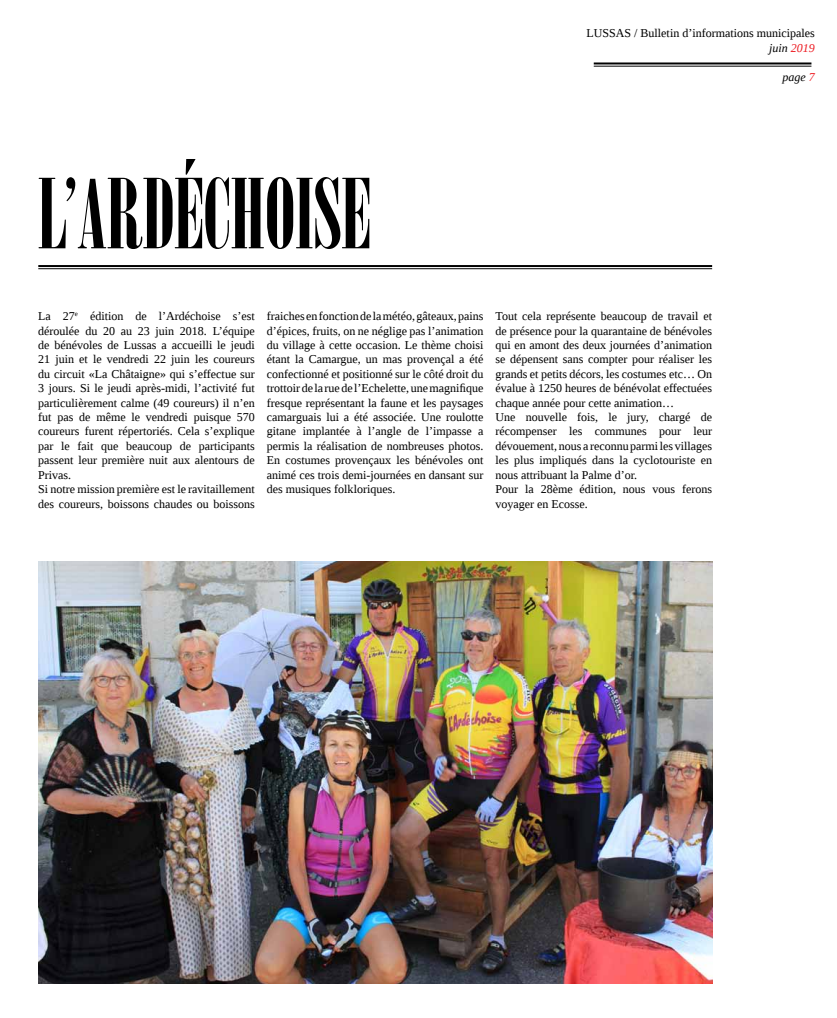
<style>
.page{position:relative;width:837px;height:1018px;background:#fff}
.page>*{position:absolute;margin:0;border:0;box-sizing:border-box;transform-origin:0 0}
.t1{font:96px "Bodoni MT Poster Compressed";color:#000}
.t2{font:12px/14.4px "Liberation Serif";color:#000}
.t3{font:italic 12px "Liberation Serif";color:#000}
.s1{font-style:italic}
.s2{font-style:italic;color:#ed1d24}
.s3{color:#ed1d24}
</style>
<div class="page">
<img style="left:38px;top:561px;width:673px;height:422px">
<hr style="left:38px;top:265px;width:673px;height:2px;background:#000">
<hr style="left:38px;top:268px;width:673px;height:1px;background:#000">
<hr style="left:593px;top:62px;width:218px;height:2px;background:#000">
<hr style="left:593px;top:66px;width:218px;height:1px;background:#000">
<h1 class="t1" style="left:38px;top:159px;width:334px">L’ARDÉCHOISE</h1>
<p class="t2" style="left:586px;top:26px;width:230px;text-align:right">LUSSAS / Bulletin d’informations municipales <span class="s1">juin</span> <span class="s2">2019</span></p>
<p class="t3" style="left:782px;top:69px;width:34px">page <span class="s3">7</span></p>
<p class="t2" style="left:38px;top:309px;width:218px">La 27<sup>e</sup> édition de l’Ardéchoise s’est déroulée du 20 au 23 juin 2018. L’équipe de bénévoles de Lussas a accueilli le jeudi 21 juin et le vendredi 22 juin les coureurs du circuit «La Châtaigne» qui s’effectue sur 3 jours. Si le jeudi après-midi, l’activité fut particulièrement calme (49 coureurs) il n’en fut pas de même le vendredi puisque 570 coureurs furent répertoriés. Cela s’explique par le fait que beaucoup de participants passent leur première nuit aux alentours de Privas.<br>Si notre mission première est le ravitaillement des coureurs, boissons chaudes ou boissons</p>
<p class="t2" style="left:267px;top:309px;width:218px;text-align:justify">fraiches en fonction de la météo, gâteaux, pains d’épices, fruits, on ne néglige pas l’animation du village à cette occasion. Le thème choisi étant la Camargue, un mas provençal a été confectionné et positionné sur le côté droit du trottoir de la rue de l’Echelette, une magnifique fresque représentant la faune et les paysages camarguais lui a été associée. Une roulotte gitane implantée à l’angle de l’impasse a permis la réalisation de nombreuses photos.<br>En costumes provençaux les bénévoles ont animé ces trois demi-journées en dansant sur des musiques folkloriques.</p>
<p class="t2" style="left:495px;top:309px;width:218px">Tout cela représente beaucoup de travail et de présence pour la quarantaine de bénévoles qui en amont des deux journées d’animation se dépensent sans compter pour réaliser les grands et petits décors, les costumes etc… On évalue à 1250 heures de bénévolat effectuées chaque année pour cette animation…<br>Une nouvelle fois, le jury, chargé de récompenser les communes pour leur dévouement, nous a reconnu parmi les villages les plus impliqués dans la cyclotouriste en nous attribuant la Palme d’or.<br>Pour la 28ème édition, nous vous ferons voyager en Ecosse.</p>
</div>
